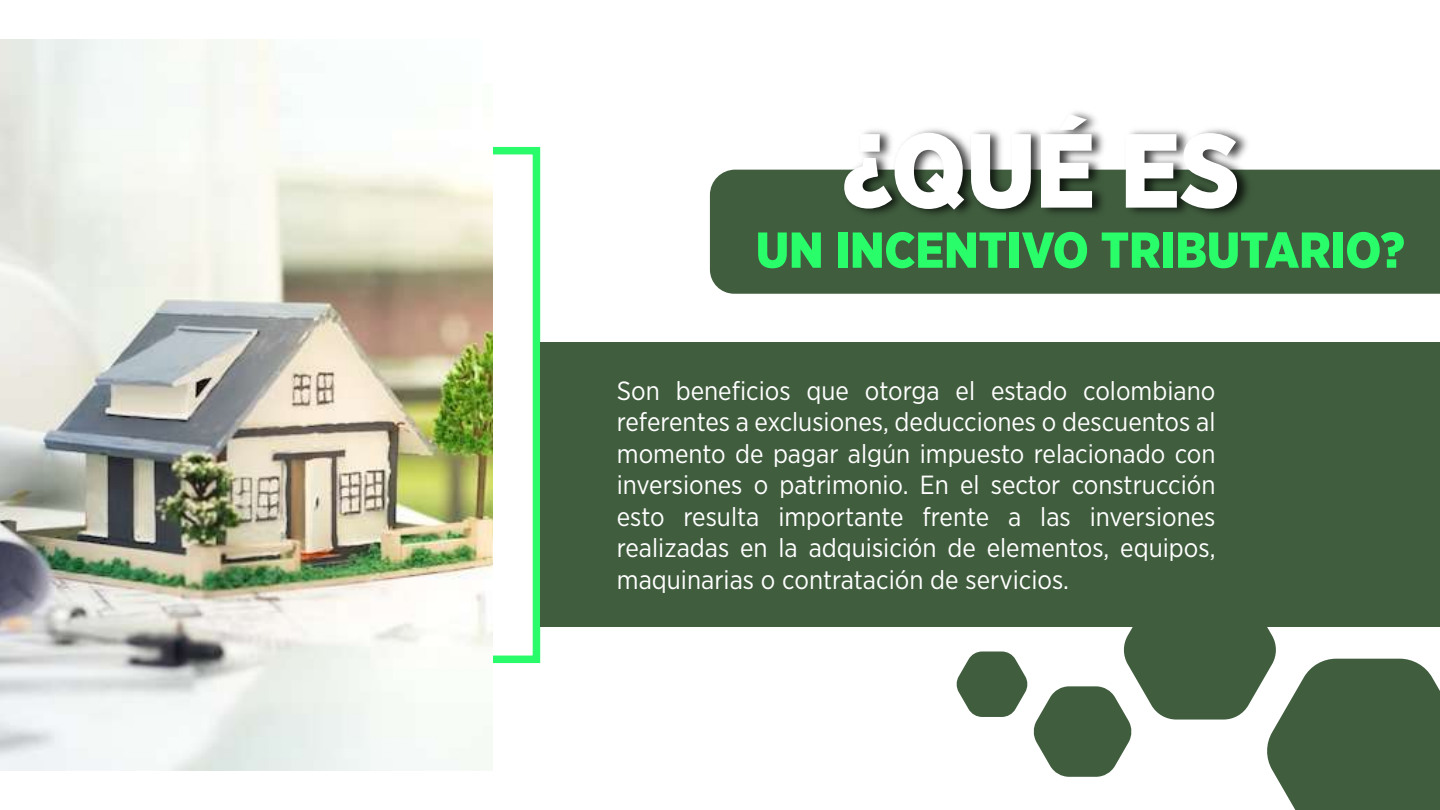
<style>
.page{position:relative;width:1440px;height:810px;background:#fff}
.page>*{position:absolute;margin:0;border:0;box-sizing:border-box;transform-origin:0 0}
.t1{font:900 105px "Gotham Narrow";color:#fff}
.t2{font:900 50.4px "Gotham Narrow";color:#29fd69}
.t3{font:26.25px/31.5px "Gotham Narrow";color:#fff;text-align:justify}
</style>
<div class="page">
<div style="left:710px;top:170px;width:730px;height:124px;background:#405d3e"></div>
<div style="left:182px;top:147px;width:358px;height:516px;border:7px solid #29fb6b"></div>
<img style="left:0;top:40px;width:492px;height:730px">
<svg style="left:956px;top:627px;width:484px;height:183px"></svg>
<div style="left:540px;top:342px;width:900px;height:285px;background:#405d3e"></div>
<img style="left:837px;top:111px;width:421px;height:140px">
<h1 class="t1" style="left:842px;top:101px;width:399px">¿QUÉ ES</h1>
<h2 class="t2" style="left:756px;top:217px;width:650px">UN INCENTIVO TRIBUTARIO?</h2>
<p class="t3" style="left:617px;top:374px;width:600px">Son beneficios que otorga el estado colombiano referentes a exclusiones, deducciones o descuentos al momento de pagar algún impuesto relacionado con inversiones o patrimonio. En el sector construcción esto resulta importante frente a las inversiones realizadas en la adquisición de elementos, equipos, maquinarias o contratación de servicios.</p>
</div>
